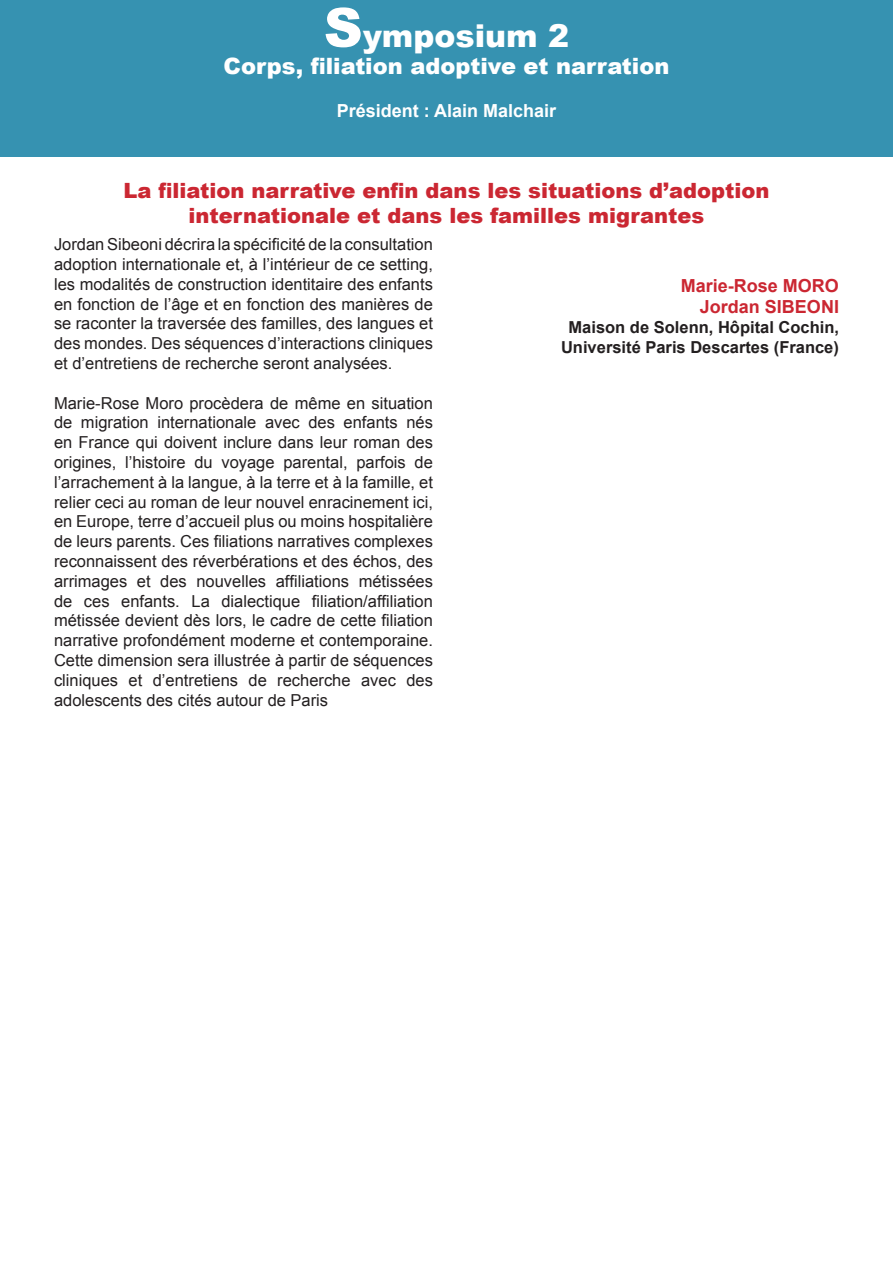
<style>
.page{position:relative;width:893px;height:1263px;background:#fff}
.page>*{position:absolute;margin:0;border:0;box-sizing:border-box;transform-origin:0 0}
.t1{font:900 31.5px "Arial";color:#fff}
.t2{font:900 22.5px "Arial";color:#fff}
.t3{font:900 21px/25.2px "Arial";color:#cb2732;text-align:center}
.t4{font:700 18px/21.6px "Arial";color:#cb2732}
.t5{font:700 18px "Arial";color:#fff}
.t6{font:16.5px/19.8px "Arial";color:#231f20;text-align:justify}
.t7{font:700 16.5px/19.8px "Arial";color:#231f20;text-align:center}
.s1{font-size:54px}
</style>
<div class="page">
<div style="left:0;top:0;width:893px;height:157px;background:#3692b1"></div>
<h1 class="t1" style="left:324px;top:13px;width:247px"><span class="s1">S</span>ymposium 2</h1>
<h2 class="t2" style="left:224px;top:49px;width:447px">Corps, filiation adoptive et narration</h2>
<p class="t5" style="left:337px;top:99px;width:221px">Président : Alain Malchair</p>
<p class="t3" style="left:123px;top:177px;width:648px">La filiation narrative enfin dans les situations d’adoption internationale et dans les familles migrantes</p>
<p class="t6" style="left:54px;top:235px;width:380px">Jordan Sibeoni décrira la spécificité de la consultation adoption internationale et, à l’intérieur de ce setting, les modalités de construction identitaire des enfants en fonction de l’âge et en fonction des manières de se raconter la traversée des familles, des langues et des mondes. Des séquences d’interactions cliniques et d’entretiens de recherche seront analysées.</p>
<p class="t6" style="left:54px;top:393px;width:380px">Marie-Rose Moro procèdera de même en situation de migration internationale avec des enfants nés en France qui doivent inclure dans leur roman des origines, l’histoire du voyage parental, parfois de l’arrachement à la langue, à la terre et à la famille, et relier ceci au roman de leur nouvel enracinement ici, en Europe, terre d’accueil plus ou moins hospitalière de leurs parents. Ces filiations narratives complexes reconnaissent des réverbérations et des échos, des arrimages et des nouvelles affiliations métissées de ces enfants. La dialectique filiation/affiliation métissée devient dès lors, le cadre de cette filiation narrative profondément moderne et contemporaine.<br>Cette dimension sera illustrée à partir de séquences cliniques et d’entretiens de recherche avec des adolescents des cités autour de Paris</p>
<p class="t4" style="left:700px;top:275px;width:138px;text-indent:-19px">Marie-Rose MORO<br>Jordan SIBEONI</p>
<p class="t7" style="left:561px;top:318px;width:279px">Maison de Solenn, Hôpital Cochin,<br>Université Paris Descartes (France)</p>
</div>
